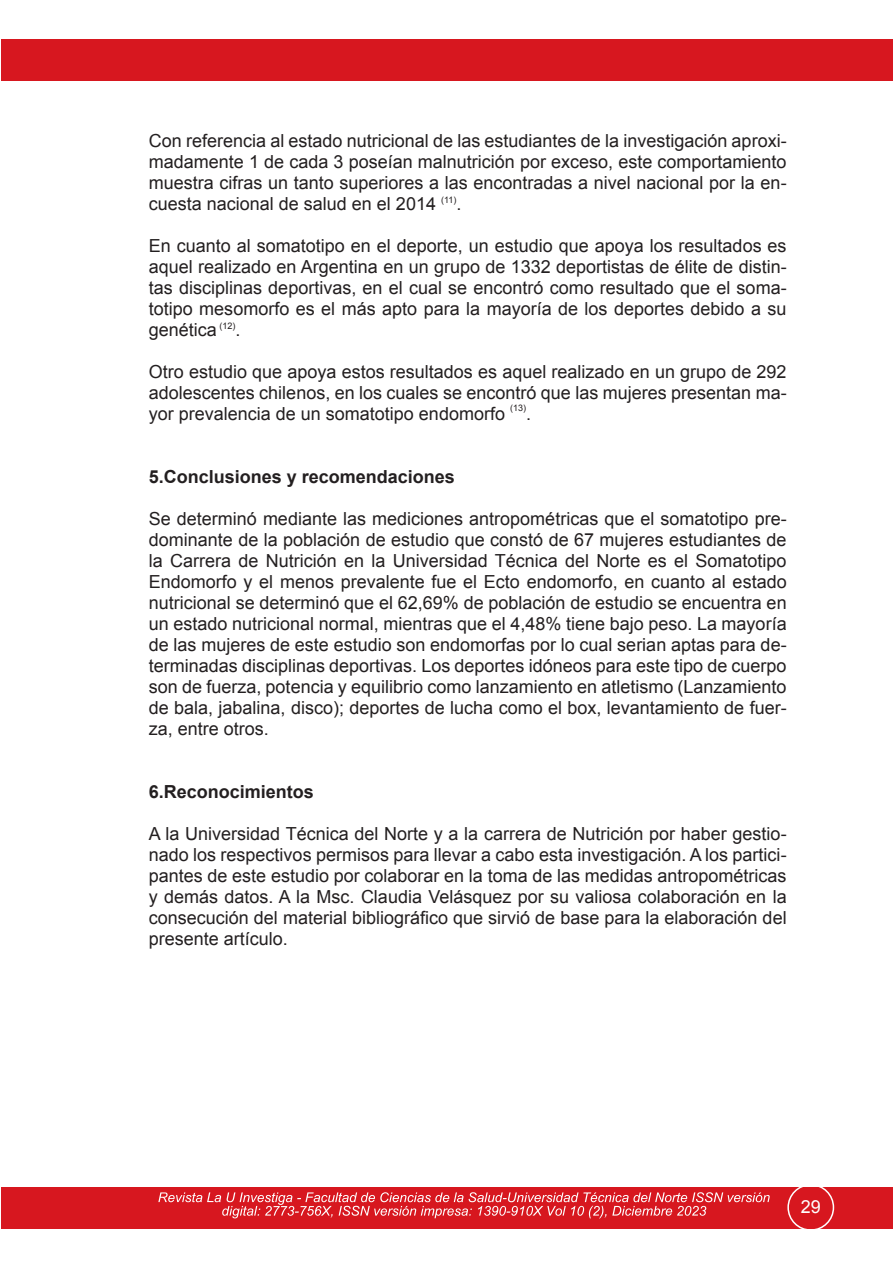
<style>
.page{position:relative;width:893px;height:1276px;background:#fff}
.page>*{position:absolute;margin:0;border:0;box-sizing:border-box;transform-origin:0 0}
.t1{font:18px/21px "Arial";color:#231f20;text-align:justify}
.t2{font:700 18px "Arial";color:#231f20}
.t3{font:18px "Arial";color:#fff}
.t4{font:9px "Arial";color:#231f20}
</style>
<div class="page">
<div style="left:1px;top:40px;width:891px;height:41px;background:#d7171f"></div>
<div style="left:2px;top:1187px;width:891px;height:41px;background:#d7171f"></div>
<svg style="left:158px;top:1192px;width:612px;height:26px"></svg>
<div style="left:787px;top:1184px;width:47px;height:46px;border:2px solid #fff;border-radius:50%"></div>
<p class="t1" style="left:149px;top:130px;width:639px">Con referencia al estado nutricional de las estudiantes de la investigación aproxi&shy;madamente 1 de cada 3 poseían malnutrición por exceso, este comportamiento muestra cifras un tanto superiores a las encontradas a nivel nacional por la en&shy;cuesta nacional de salud en el 2014 <sup>(11)</sup>.</p>
<p class="t1" style="left:149px;top:235px;width:639px">En cuanto al somatotipo en el deporte, un estudio que apoya los resultados es aquel realizado en Argentina en un grupo de 1332 deportistas de élite de distin&shy;tas disciplinas deportivas, en el cual se encontró como resultado que el soma&shy;totipo mesomorfo es el más apto para la mayoría de los deportes debido a su genética <sup>(12)</sup>.</p>
<p class="t1" style="left:149px;top:361px;width:639px">Otro estudio que apoya estos resultados es aquel realizado en un grupo de 292 adolescentes chilenos, en los cuales se encontró que las mujeres presentan ma&shy;yor prevalencia de un somatotipo endomorfo</p>
<p class="t4" style="left:510px;top:402px;width:18px">(13)</p>
<p class="t1" style="left:526px;top:403px;width:7px">.</p>
<p class="t2" style="left:149px;top:465px;width:308px">5.Conclusiones y recomendaciones</p>
<p class="t1" style="left:149px;top:508px;width:639px">Se determinó mediante las mediciones antropométricas que el somatotipo pre&shy;dominante de la población de estudio que constó de 67 mujeres estudiantes de la Carrera de Nutrición en la Universidad Técnica del Norte es el Somatotipo Endomorfo y el menos prevalente fue el Ecto endomorfo, en cuanto al estado nutricional se determinó que el 62,69% de población de estudio se encuentra en un estado nutricional normal, mientras que el 4,48% tiene bajo peso. La mayoría de las mujeres de este estudio son endomorfas por lo cual serian aptas para de&shy;terminadas disciplinas deportivas. Los deportes idóneos para este tipo de cuerpo son de fuerza, potencia y equilibrio como lanzamiento en atletismo (Lanzamiento de bala, jabalina, disco); deportes de lucha como el box, levantamiento de fuer&shy;za, entre otros.</p>
<p class="t2" style="left:149px;top:780px;width:167px">6.Reconocimientos</p>
<p class="t1" style="left:149px;top:823px;width:639px">A la Universidad Técnica del Norte y a la carrera de Nutrición por haber gestio&shy;nado los respectivos permisos para llevar a cabo esta investigación. A los partici&shy;pantes de este estudio por colaborar en la toma de las medidas antropométricas y demás datos. A la Msc. Claudia Velásquez por su valiosa colaboración en la consecución del material bibliográfico que sirvió de base para la elaboración del presente artículo.</p>
<p class="t3" style="left:801px;top:1194px;width:22px">29</p>
</div>
